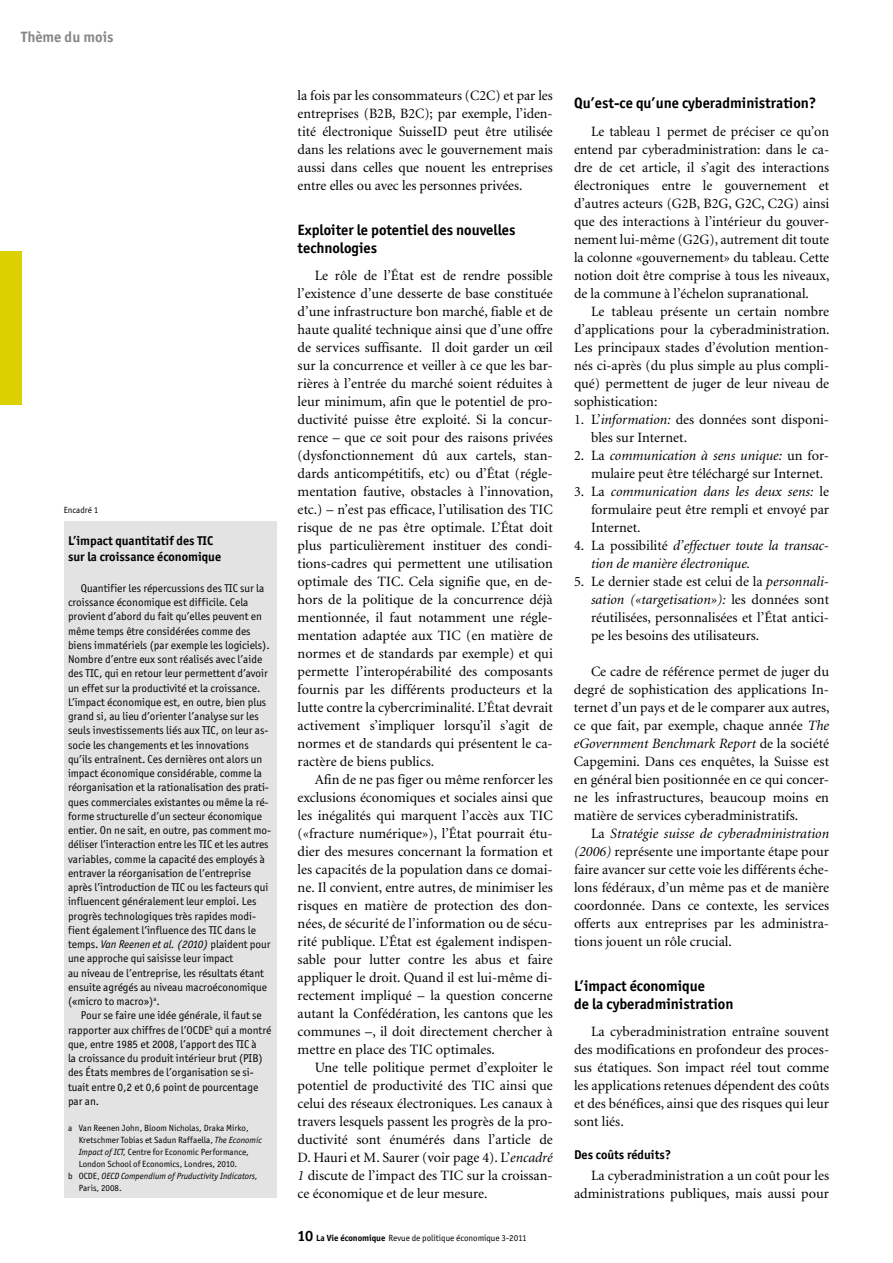
<style>
.page{position:relative;width:893px;height:1263px;background:#fff}
.page>*{position:absolute;margin:0;border:0;box-sizing:border-box;transform-origin:0 0}
.t1{font:700 15px/18px "Officina San ITC";color:#000}
.t2{font:700 15px "Officina San ITC";color:#868786}
.t3{font:14.25px/18px "Minion";color:#000;text-align:justify}
.t4{font:italic 14.25px/18px "Minion";color:#000}
.t5{font:700 12.75px/16.5px "Officina San ITC";color:#000}
.t6{font:11.25px/14.2px "Officina San ITC";color:#000}
.t7{font:9px "Officina San ITC";color:#000}
.t8{font:italic 9px "Officina San ITC";color:#000}
.s1{font-style:italic}
.s2{font-style:normal}
.s3{font-weight:700;font-size:15px}
.s4{font-weight:700}
</style>
<div class="page">
<div style="left:0;top:252px;width:21px;height:153px;background:#dcd100"></div>
<div style="left:64px;top:521px;width:212px;height:676px;background:#e3e3e3"></div>
<p class="t2" style="left:21px;top:27px;width:94px">Thème du mois</p>
<p class="t7" style="left:64px;top:505px;width:36px">Encadré 1</p>
<p class="t5" style="left:68px;top:532px;width:155px">L’impact quantitatif des TIC sur la croissance économique</p>
<p class="t6" style="left:68px;top:581px;width:205px;text-indent:13px">Quantifier les répercussions des TIC sur la croissance économique est difficile. Cela provient d’abord du fait qu’elles peuvent en même temps être considérées comme des biens immatériels (par exemple les logiciels).<br>Nombre d’entre eux sont réalisés avec l’aide des TIC, qui en retour leur permettent d’avoir un effet sur la productivité et la croissance.<br>L’impact économique est, en outre, bien plus grand si, au lieu d’orienter l’analyse sur les seuls investissements liés aux TIC, on leur as&shy;socie les changements et les innovations qu’ils entraînent. Ces dernières ont alors un impact économique considérable, comme la réorganisation et la rationalisation des prati&shy;ques commerciales existantes ou même la ré&shy;forme structurelle d’un secteur économique entier. On ne sait, en outre, pas comment mo&shy;déliser l’interaction entre les TIC et les autres variables, comme la capacité des employés à entraver la réorganisation de l’entreprise après l’introduction de TIC ou les facteurs qui influencent généralement leur emploi. Les progrès technologiques très rapides modi&shy;fient également l’influence des TIC dans le temps. <span class="s1">Van Reenen et al. (2010)</span> plaident pour une approche qui saisisse leur impact<br>au niveau de l’entreprise, les résultats étant ensuite agrégés au niveau macroéconomique («micro to macro»)<sup>a</sup>.</p>
<p class="t6" style="left:68px;top:1008px;width:205px;text-indent:13px">Pour se faire une idée générale, il faut se rapporter aux chiffres de l’OCDE<sup>b</sup> qui a montré que, entre 1985 et 2008, l’apport des TIC à<br>la croissance du produit intérieur brut (PIB) des États membres de l’organisation se si&shy;tuait entre 0,2 et 0,6 point de pourcentage par an.</p>
<p class="t7" style="left:68px;top:1123px;width:182px">a Van Reenen John, Bloom Nicholas, Draka Mirko,</p>
<p class="t7" style="left:79px;top:1135px;width:185px">Kretschmer Tobias et Sadun Raffaella, <span class="s1">The Economic</span></p>
<p class="t7" style="left:79px;top:1147px;width:172px"><span class="s1">Impact of ICT,</span> Centre for Economic Performance,</p>
<p class="t7" style="left:79px;top:1159px;width:160px">London School of Economics, Londres, 2010.</p>
<p class="t8" style="left:68px;top:1171px;width:191px"><span class="s2">b OCDE,</span> OECD Compendium of Pruductivity Indicators,</p>
<p class="t7" style="left:79px;top:1183px;width:45px">Paris, 2008.</p>
<p class="t3" style="left:298px;top:86px;width:257px;text-align:left">la fois par les consommateurs (C2C) et par les entreprises (B2B, B2C); par exemple, l’iden&shy;tité électronique SuisseID peut être utilisée dans les relations avec le gouvernement mais aussi dans celles que nouent les entreprises entre elles ou avec les personnes privées.</p>
<p class="t1" style="left:298px;top:220px;width:219px">Exploiter le potentiel des nouvelles technologies</p>
<p class="t3" style="left:298px;top:266px;width:257px;text-indent:17px">Le rôle de l’État est de rendre possible l’existence d’une desserte de base constituée d’une infrastructure bon marché, fiable et de haute qualité technique ainsi que d’une offre de services suffisante. Il doit garder un œil sur la concurrence et veiller à ce que les bar&shy;rières à l’entrée du marché soient réduites à leur minimum, afin que le potentiel de pro&shy;ductivité puisse être exploité. Si la concur&shy;rence – que ce soit pour des raisons privées (dysfonctionnement dû aux cartels, stan&shy;dards anticompétitifs, etc) ou d’État (régle&shy;mentation fautive, obstacles à l’innovation, etc.) – n’est pas efficace, l’utilisation des TIC risque de ne pas être optimale. L’État doit plus particulièrement instituer des condi&shy;tions-cadres qui permettent une utilisation optimale des TIC. Cela signifie que, en de&shy;hors de la politique de la concurrence déjà mentionnée, il faut notamment une régle&shy;mentation adaptée aux TIC (en matière de normes et de standards par exemple) et qui permette l’interopérabilité des composants fournis par les différents producteurs et la lutte contre la cybercriminalité. L’État devrait activement s’impliquer lorsqu’il s’agit de normes et de standards qui présentent le ca&shy;ractère de biens publics.</p>
<p class="t3" style="left:298px;top:770px;width:257px;text-indent:17px">Afin de ne pas figer ou même renforcer les exclusions économiques et sociales ainsi que les inégalités qui marquent l’accès aux TIC («fracture numérique»), l’État pourrait étu&shy;dier des mesures concernant la formation et les capacités de la population dans ce domai&shy;ne. Il convient, entre autres, de minimiser les risques en matière de protection des don&shy;nées, de sécurité de l’information ou de sécu&shy;rité publique. L’État est également indispen&shy;sable pour lutter contre les abus et faire appliquer le droit. Quand il est lui-même di&shy;rectement impliqué – la question concerne autant la Confédération, les cantons que les communes –, il doit directement chercher à mettre en place des TIC optimales.</p>
<p class="t3" style="left:298px;top:1058px;width:257px;text-indent:17px">Une telle politique permet d’exploiter le potentiel de productivité des TIC ainsi que celui des réseaux électroniques. Les canaux à travers lesquels passent les progrès de la pro&shy;ductivité sont énumérés dans l’article de D. Hauri et M. Saurer (voir page 4). L’<span class="s1">encadré 1</span> discute de l’impact des TIC sur la croissan&shy;ce économique et de leur mesure.</p>
<p class="t7" style="left:298px;top:1232px;width:230px"><span class="s3">10</span> <span class="s4">La Vie économique</span> Revue de politique économique 3-2011</p>
<p class="t1" style="left:574px;top:94px;width:244px">Qu’est-ce qu’une cyberadministration?</p>
<p class="t3" style="left:574px;top:122px;width:257px;text-indent:17px">Le tableau 1 permet de préciser ce qu’on entend par cyberadministration: dans le ca&shy;dre de cet article, il s’agit des interactions électroniques entre le gouvernement et d’autres acteurs (G2B, B2G, G2C, C2G) ainsi que des interactions à l’intérieur du gouver&shy;nement lui-même (G2G), autrement dit toute la colonne «gouvernement» du tableau. Cette notion doit être comprise à tous les niveaux, de la commune à l’échelon supranational.</p>
<p class="t3" style="left:574px;top:302px;width:257px;text-indent:17px">Le tableau présente un certain nombre d’applications pour la cyberadministration.<br>Les principaux stades d’évolution mention&shy;nés ci-après (du plus simple au plus compli&shy;qué) permettent de juger de leur niveau de sophistication:</p>
<p class="t3" style="left:591px;top:410px;width:240px;text-indent:-17px">1. L’<span class="s1">information:</span> des données sont disponi&shy;bles sur Internet.</p>
<p class="t3" style="left:591px;top:446px;width:240px;text-indent:-17px">2. La <span class="s1">communication à sens unique:</span> un for&shy;mulaire peut être téléchargé sur Internet.</p>
<p class="t3" style="left:591px;top:482px;width:240px;text-indent:-17px">3. La <span class="s1">communication dans les deux sens:</span> le formulaire peut être rempli et envoyé par Internet.</p>
<p class="t4" style="left:591px;top:536px;width:240px;text-indent:-17px"><span class="s2">4. La possibilité</span> d’effectuer toute la transac&shy;tion de manière électronique.</p>
<p class="t3" style="left:591px;top:572px;width:240px;text-indent:-17px">5. Le dernier stade est celui de la <span class="s1">personnali&shy;sation («targetisation»):</span> les données sont réutilisées, personnalisées et l’État antici&shy;pe les besoins des utilisateurs.</p>
<p class="t3" style="left:574px;top:662px;width:257px;text-indent:17px">Ce cadre de référence permet de juger du degré de sophistication des applications In&shy;ternet d’un pays et de le comparer aux autres, ce que fait, par exemple, chaque année <span class="s1">The eGovernment Benchmark Report</span> de la société Capgemini. Dans ces enquêtes, la Suisse est en général bien positionnée en ce qui concer&shy;ne les infrastructures, beaucoup moins en matière de services cyberadministratifs.</p>
<p class="t3" style="left:574px;top:824px;width:257px;text-indent:17px">La <span class="s1">Stratégie suisse de cyberadministration (2006)</span> représente une importante étape pour faire avancer sur cette voie les différents éche&shy;lons fédéraux, d’un même pas et de manière coordonnée. Dans ce contexte, les services offerts aux entreprises par les administra&shy;tions jouent un rôle crucial.</p>
<p class="t1" style="left:574px;top:976px;width:161px">L’impact économique<br>de la cyberadministration</p>
<p class="t3" style="left:574px;top:1022px;width:257px;text-indent:17px">La cyberadministration entraîne souvent des modifications en profondeur des proces&shy;sus étatiques. Son impact réel tout comme les applications retenues dépendent des coûts et des bénéfices, ainsi que des risques qui leur sont liés.</p>
<p class="t5" style="left:574px;top:1146px;width:99px">Des coûts réduits?</p>
<p class="t3" style="left:574px;top:1166px;width:257px;text-align:right">La cyberadministration a un coût pour les administrations publiques, mais aussi pour</p>
</div>
